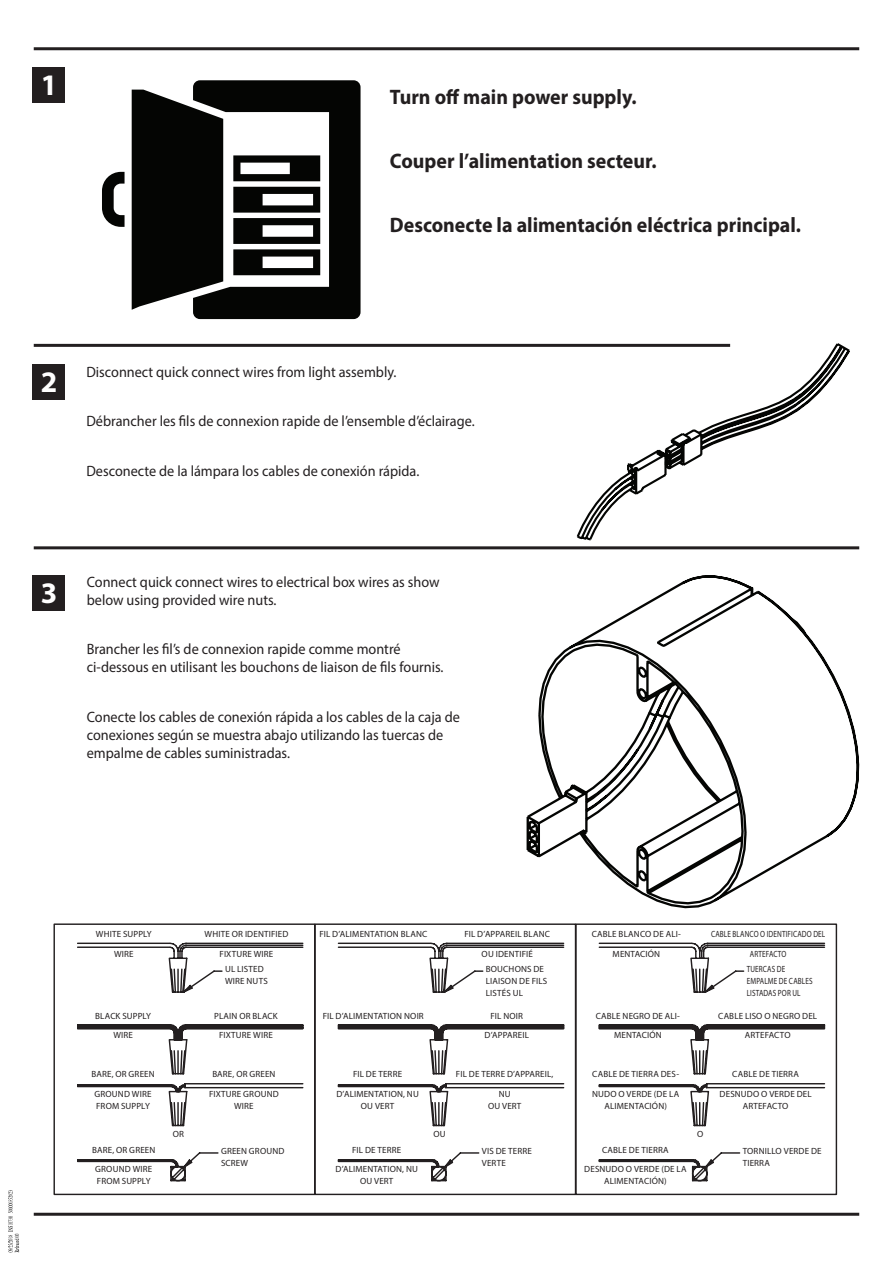
<style>
.page{position:relative;width:893px;height:1263px;background:#fff}
.page>*{position:absolute;margin:0;border:0;box-sizing:border-box;transform-origin:0 0}
.t1{font:700 29.85px "Myriad Pro";color:#fff}
.t2{font:700 21px "Myriad Pro";color:#231f20;scale:.95 1}
.t3{font:15px/18px "Myriad Pro";color:#231f20;scale:.95 1}
.t4{font:9px/19.5px "Myriad Pro";letter-spacing:.02em;color:#231f20;text-align:center}
.t5{font:9px/12px "Myriad Pro";letter-spacing:.02em;color:#231f20;text-align:center;scale:.8 1}
</style>
<div class="page">
<hr style="left:34px;top:344px;width:696px;height:3px;background:#231f20">
<div style="left:33px;top:68px;width:32px;height:35px;background:#231f20"></div>
<div style="left:33px;top:364px;width:32px;height:36px;background:#231f20"></div>
<svg style="left:102px;top:80px;width:259px;height:239px;fill:#040503"></svg>
<hr style="left:34px;top:47px;width:825px;height:3px;background:#231f20">
<div style="left:33px;top:575px;width:32px;height:35px;background:#231f20"></div>
<hr style="left:34px;top:546px;width:825px;height:3px;background:#231f20">
<svg style="left:53px;top:923px;width:261px;height:273px"></svg>
<svg style="left:167px;top:942px;width:137px;height:242px"></svg>
<svg style="left:577px;top:923px;width:261px;height:273px"></svg>
<svg style="left:689px;top:942px;width:137px;height:242px"></svg>
<svg style="left:314px;top:923px;width:263px;height:273px"></svg>
<svg style="left:428px;top:942px;width:137px;height:242px"></svg>
<hr style="left:34px;top:1213px;width:825px;height:3px;background:#231f20">
<svg style="left:526px;top:575px;width:334px;height:334px"></svg>
<svg style="left:575px;top:343px;width:275px;height:198px"></svg>
<svg style="left:8px;top:1190px;width:11px;height:62px"></svg>
<h1 class="t1" style="left:41px;top:65px;width:18px">1</h1>
<h2 class="t2" style="left:390px;top:84px;width:261px">Turn off main power supply.</h2>
<h2 class="t2" style="left:390px;top:147px;width:282px">Couper l’alimentation secteur.</h2>
<h2 class="t2" style="left:390px;top:211px;width:434px">Desconecte la alimentación eléctrica principal.</h2>
<h1 class="t1" style="left:41px;top:362px;width:18px">2</h1>
<h3 class="t3" style="left:86px;top:362px;width:328px">Disconnect quick connect wires from light assembly.</h3>
<h3 class="t3" style="left:86px;top:412px;width:410px">Débrancher les fils de connexion rapide de l’ensemble d’éclairage.</h3>
<h3 class="t3" style="left:86px;top:461px;width:352px">Desconecte de la lámpara los cables de conexión rápida.</h3>
<h1 class="t1" style="left:41px;top:573px;width:18px">3</h1>
<h3 class="t3" style="left:87px;top:572px;width:373px">Connect quick connect wires to electrical box wires as show below using provided wire nuts.</h3>
<h3 class="t3" style="left:87px;top:640px;width:377px">Brancher les fil’s de connexion rapide comme montré ci-dessous en utilisant les bouchons de liaison de fils fournis.</h3>
<h3 class="t3" style="left:87px;top:707px;width:394px">Conecte los cables de conexión rápida a los cables de la caja de conexiones según se muestra abajo utilizando las tuercas de empalme de cables suministradas.</h3>
<p class="t4" style="left:96px;top:924px;width:57px">WHITE SUPPLY<br>WIRE</p>
<p class="t4" style="left:95px;top:1005px;width:57px">BLACK SUPPLY<br>WIRE</p>
<p class="t4" style="left:91px;top:1064px;width:65px">BARE, OR GREEN<br>GROUND WIRE</p>
<p class="t4" style="left:96px;top:1096px;width:55px">FROM SUPPLY</p>
<p class="t4" style="left:92px;top:1139px;width:65px">BARE, OR GREEN<br>GROUND WIRE</p>
<p class="t4" style="left:97px;top:1171px;width:55px">FROM SUPPLY</p>
<p class="t4" style="left:173px;top:1124px;width:13px">OR</p>
<p class="t4" style="left:205px;top:924px;width:85px">WHITE OR IDENTIFIED<br>FIXTURE WIRE</p>
<p class="t4" style="left:225px;top:962px;width:44px;line-height:12px;text-align:left">UL LISTED<br>WIRE NUTS</p>
<p class="t4" style="left:214px;top:1005px;width:65px">PLAIN OR BLACK<br>FIXTURE WIRE</p>
<p class="t4" style="left:209px;top:1064px;width:71px">BARE, OR GREEN<br>FIXTURE GROUND</p>
<p class="t4" style="left:234px;top:1096px;width:21px">WIRE</p>
<p class="t4" style="left:221px;top:1144px;width:65px;line-height:12px;text-align:left">GREEN GROUND<br>SCREW</p>
<p class="t4" style="left:319px;top:924px;width:109px">FIL D’ALIMENTATION BLANC</p>
<p class="t4" style="left:464px;top:924px;width:87px">FIL D’APPAREIL BLANC<br>OU IDENTIFIÉ</p>
<p class="t4" style="left:486px;top:962px;width:63px;line-height:12px;text-align:left">BOUCHONS DE<br>LIAISON DE FILS<br>LISTÉS UL</p>
<p class="t4" style="left:592px;top:924px;width:91px">CABLE BLANCO DE ALI-<br>MENTACIÓN</p>
<p class="t5" style="left:711px;top:924px;width:144px;line-height:19.5px">CABLE BLANCO O IDENTIFICADO DEL<br>ARTEFACTO</p>
<p class="t5" style="left:747px;top:962px;width:84px;text-align:left">TUERCAS DE<br>EMPALME DE CABLES<br>LISTADAS POR UL</p>
<p class="t4" style="left:323px;top:1005px;width:103px">FIL D’ALIMENTATION NOIR</p>
<p class="t4" style="left:485px;top:1005px;width:46px">FIL NOIR<br>D’APPAREIL</p>
<p class="t4" style="left:336px;top:1064px;width:84px">FIL DE TERRE<br>D’ALIMENTATION, NU</p>
<p class="t4" style="left:361px;top:1096px;width:35px">OU VERT</p>
<p class="t4" style="left:335px;top:1139px;width:84px">FIL DE TERRE<br>D’ALIMENTATION, NU</p>
<p class="t4" style="left:360px;top:1171px;width:35px">OU VERT</p>
<p class="t4" style="left:433px;top:1124px;width:14px">OU</p>
<p class="t4" style="left:456px;top:1064px;width:99px">FIL DE TERRE D’APPAREIL,<br>NU</p>
<p class="t4" style="left:488px;top:1096px;width:35px">OU VERT</p>
<p class="t4" style="left:482px;top:1144px;width:52px;line-height:12px;text-align:left">VIS DE TERRE<br>VERTE</p>
<p class="t4" style="left:596px;top:1005px;width:86px">CABLE NEGRO DE ALI-<br>MENTACIÓN</p>
<p class="t4" style="left:592px;top:1064px;width:89px;text-align:left">CABLE DE TIERRA DES-<br>NUDO O VERDE (DE LA</p>
<p class="t4" style="left:604px;top:1096px;width:64px">ALIMENTACIÓN)</p>
<p class="t4" style="left:584px;top:1139px;width:104px">CABLE DE TIERRA<br>DESNUDO O VERDE (DE LA</p>
<p class="t4" style="left:604px;top:1171px;width:64px">ALIMENTACIÓN)</p>
<p class="t4" style="left:697px;top:1124px;width:8px">O</p>
<p class="t4" style="left:718px;top:1005px;width:100px">CABLE LISO O NEGRO DEL<br>ARTEFACTO</p>
<p class="t4" style="left:720px;top:1064px;width:94px">CABLE DE TIERRA<br>DESNUDO O VERDE DEL</p>
<p class="t4" style="left:743px;top:1096px;width:47px">ARTEFACTO</p>
<p class="t4" style="left:743px;top:1144px;width:80px;line-height:12px;text-align:left">TORNILLO VERDE DE<br>TIERRA</p>
</div>
